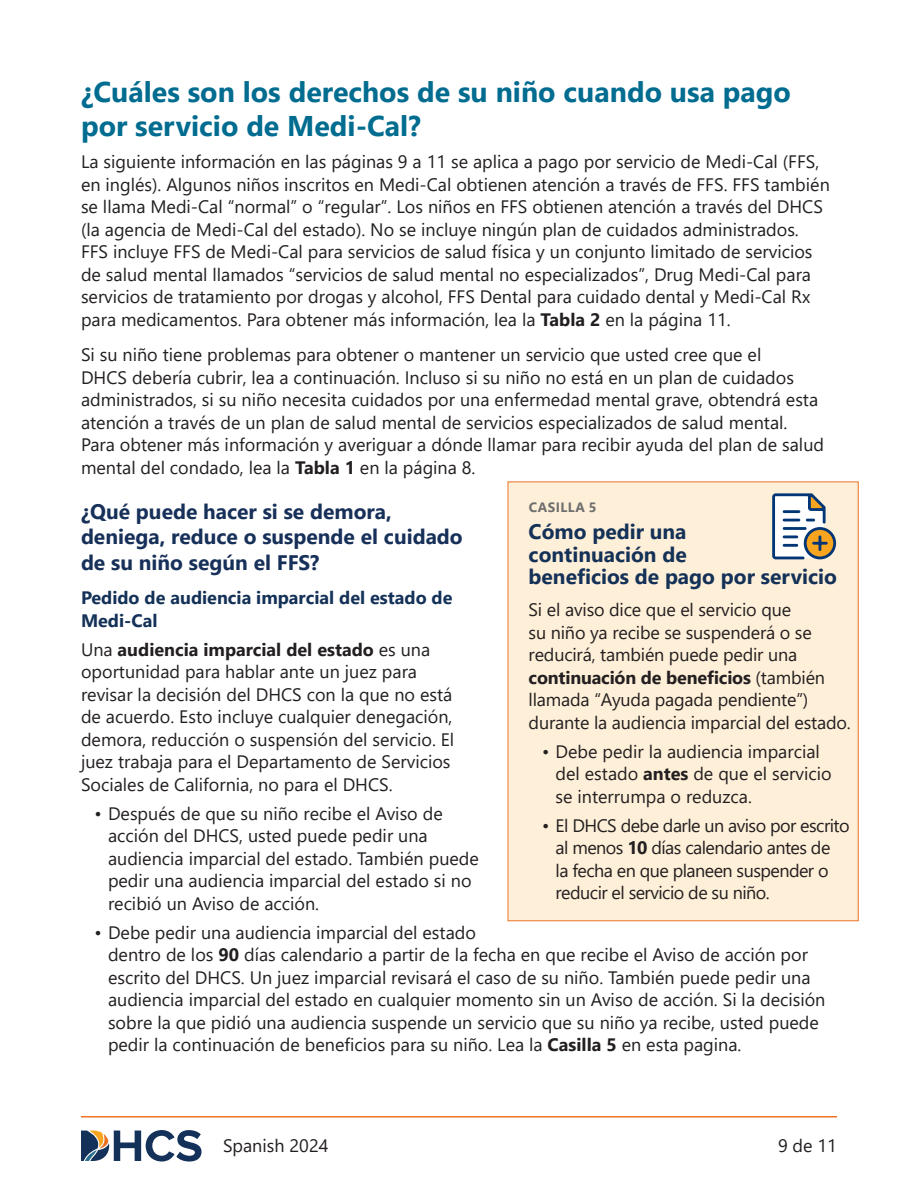
<style>
.page{position:relative;width:918px;height:1188px;background:#fff}
.page>*{position:absolute;margin:0;border:0;box-sizing:border-box;transform-origin:0 0}
.t1{font:700 28.5px/34.5px "Segoe UI";color:#006c90}
.t2{font:700 21px/25.5px "Segoe UI";color:#173059}
.t3{font:700 21px/22.5px "Segoe UI";color:#143158}
.t4{font:18px/22.5px "Segoe UI";color:#231f20}
.t5{font:18px/22.5px "Segoe UI";letter-spacing:-.03em;color:#231f20}
.t6{font:700 18px/22.5px "Segoe UI";color:#143158}
.t7{font:700 13.5px "Segoe UI";letter-spacing:.035em;color:#6e6e6e}
.s1{font-weight:700}
</style>
<div class="page">
<hr style="left:81px;top:1116px;width:756px;height:2px;background:#ed7325">
<svg style="left:81px;top:1130px;width:121px;height:32px"></svg>
<div style="left:508px;top:482px;width:350px;height:439px;background:#feefd8"></div>
<div style="left:508px;top:482px;width:351px;height:439px;border:1px solid #ed7325"></div>
<svg style="left:772px;top:493px;width:64px;height:66px;background:#b9bab7"></svg>
<h2 class="t1" style="left:81px;top:72px;width:711px">¿Cuáles son los derechos de su niño cuando usa pago por servicio de Medi-Cal?</h2>
<p class="t4" style="left:81px;top:149px;width:750px">La siguiente información en las páginas 9 a 11 se aplica a pago por servicio de Medi-Cal (FFS, en inglés). Algunos niños inscritos en Medi-Cal obtienen atención a través de FFS. FFS también se llama Medi-Cal “normal” o “regular”. Los niños en FFS obtienen atención a través del DHCS (la agencia de Medi-Cal del estado). No se incluye ningún plan de cuidados administrados.<br>FFS incluye FFS de Medi-Cal para servicios de salud física y un conjunto limitado de servicios de salud mental llamados “servicios de salud mental no especializados”, Drug Medi-Cal para servicios de tratamiento por drogas y alcohol, FFS Dental para cuidado dental y Medi-Cal Rx para medicamentos. Para obtener más información, lea la <span class="s1">Tabla 2</span> en la página 11.</p>
<p class="t4" style="left:81px;top:342px;width:745px">Si su niño tiene problemas para obtener o mantener un servicio que usted cree que el<br>DHCS debería cubrir, lea a continuación. Incluso si su niño no está en un plan de cuidados administrados, si su niño necesita cuidados por una enfermedad mental grave, obtendrá esta atención a través de un plan de salud mental de servicios especializados de salud mental.<br>Para obtener más información y averiguar a dónde llamar para recibir ayuda del plan de salud mental del condado, lea la <span class="s1">Tabla 1</span> en la página 8.</p>
<p class="t2" style="left:81px;top:497px;width:383px">¿Qué puede hacer si se demora, deniega, reduce o suspende el cuidado de su niño según el FFS?</p>
<p class="t6" style="left:81px;top:585px;width:373px">Pedido de audiencia imparcial del estado de<br>Medi-Cal</p>
<p class="t4" style="left:81px;top:636px;width:375px">Una <span class="s1">audiencia imparcial del estado</span> es una oportunidad para hablar ante un juez para revisar la decisión del DHCS con la que no está de acuerdo. Esto incluye cualquier denegación, demora, reducción o suspensión del servicio. El juez trabaja para el Departamento de Servicios Sociales de California, no para el DHCS.</p>
<p class="t4" style="left:108px;top:800px;width:372px;text-indent:-14px">• Después de que su niño recibe el Aviso de acción del DHCS, usted puede pedir una audiencia imparcial del estado. También puede pedir una audiencia imparcial del estado si no recibió un Aviso de acción.</p>
<p class="t4" style="left:108px;top:919px;width:719px;text-indent:-14px">• Debe pedir una audiencia imparcial del estado<br>dentro de los <span class="s1">90</span> días calendario a partir de la fecha en que recibe el Aviso de acción por escrito del DHCS. Un juez imparcial revisará el caso de su niño. También puede pedir una audiencia imparcial del estado en cualquier momento sin un Aviso de acción. Si la decisión sobre la que pidió una audiencia suspende un servicio que su niño ya recibe, usted puede pedir la continuación de beneficios para su niño. Lea la <span class="s1">Casilla 5</span> en esta pagina.</p>
<p class="t7" style="left:529px;top:495px;width:69px">CASILLA 5</p>
<p class="t3" style="left:529px;top:519px;width:310px">Cómo pedir una<br>continuación de<br>beneficios de pago por servicio</p>
<p class="t4" style="left:529px;top:597px;width:324px">Si el aviso dice que el servicio que<br>su niño ya recibe se suspenderá o se reducirá, también puede pedir una <span class="s1">continuación de beneficios</span> (también llamada “Ayuda pagada pendiente”) durante la audiencia imparcial del estado.</p>
<p class="t4" style="left:556px;top:739px;width:278px;text-indent:-14px">• Debe pedir la audiencia imparcial del estado <span class="s1">antes</span> de que el servicio se interrumpa o reduzca.</p>
<p class="t5" style="left:556px;top:813px;width:296px;text-indent:-14px">• El DHCS debe darle un aviso por escrito al menos <span class="s1">10</span> días calendario antes de<br>la fecha en que planeen suspender o reducir el servicio de su niño.</p>
<p class="t4" style="left:223px;top:1133px;width:107px">Spanish 2024</p>
<p class="t4" style="left:778px;top:1133px;width:60px">9 de 11</p>
</div>
